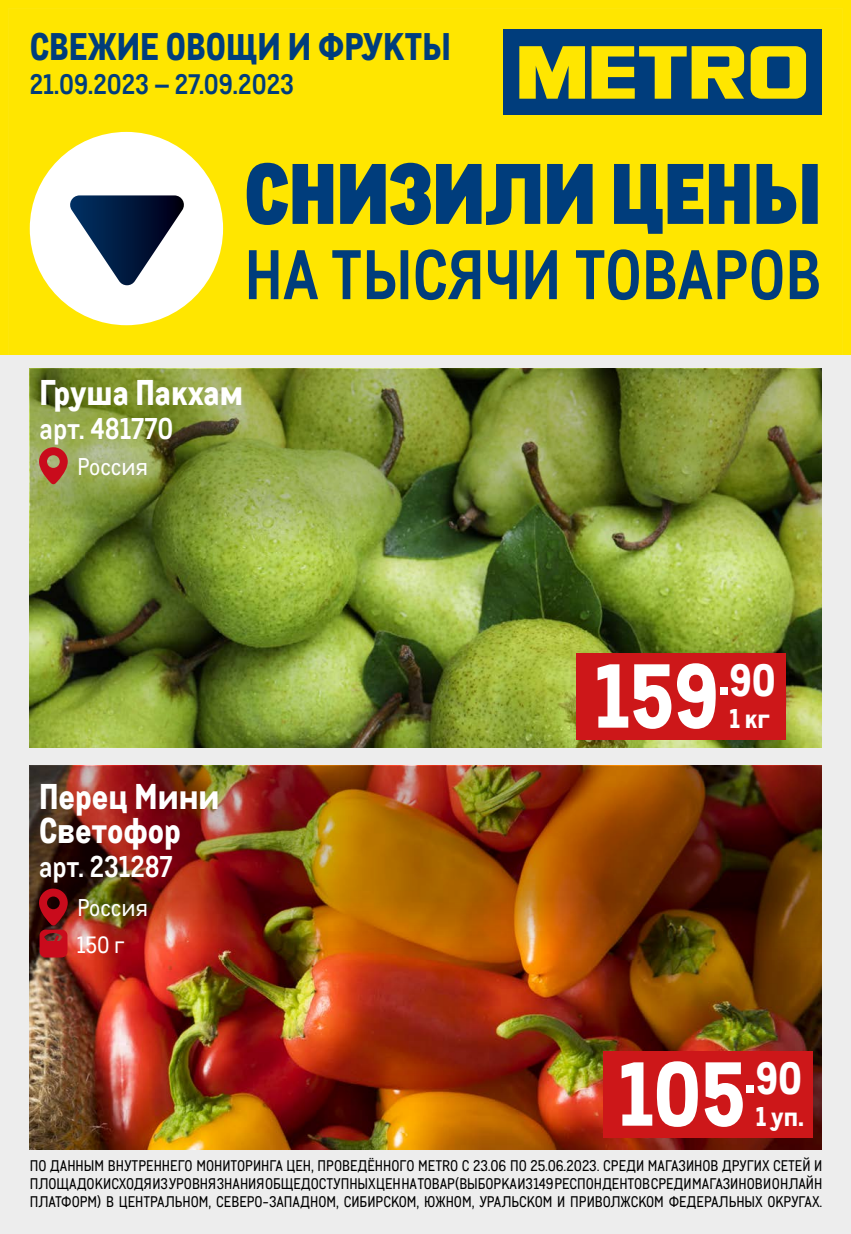
<style>
.page{position:relative;width:851px;height:1234px;background:#fff}
.page>*{position:absolute;margin:0;border:0;box-sizing:border-box;transform-origin:0 0}
.t1{font:800 88.2px "CA Metro";color:#fff}
.t2{font:900 83.4px "CA Metro";color:#003d7c}
.t3{font:700 68.1px "CA Metro";color:#003d7c}
.t4{font:800 37.5px "CA Metro";color:#003d7c}
.t5{font:800 34.8px/34.8px "CA Metro";color:#fff}
.t6{font:700 29.25px "CA Metro";color:#fff}
.t7{font:700 27.45px "CA Metro";color:#003d7c}
.t8{font:800 26.4px "CA Metro";color:#fff}
.t9{font:23.7px "CA Metro";color:#fff}
.t10{font:22.95px "CA Metro";color:#fff}
.t11{font:15px/18px "CA Metro";color:#000;text-align:justify}
</style>
<div class="page">
<div style="left:0;top:0;width:850px;height:1233px;background:#ededed"></div>
<img style="left:30px;top:562px;width:791px;height:185px">
<img style="left:30px;top:959px;width:791px;height:189px">
<div style="left:0;top:0;width:850px;height:354px;background:#ffe600"></div>
<div style="left:503px;top:30px;width:318px;height:85px;background:#003d7c"></div>
<svg style="left:519px;top:46px;width:287px;height:53px"></svg>
<div style="left:804px;top:35px;width:13px;height:13px;background:#003d7c"></div>
<div style="left:30px;top:132px;width:193px;height:193px;background:#fff;border-radius:50%"></div>
<svg style="left:70px;top:195px;width:114px;height:91px"></svg>
<div style="left:603px;top:1050px;width:209px;height:87px;background:#cd1719"></div>
<div style="left:576px;top:653px;width:210px;height:86px;background:#cd1719"></div>
<img style="left:30px;top:765px;width:791px;height:194px">
<img style="left:30px;top:369px;width:791px;height:193px">
<svg style="left:39px;top:446px;width:29px;height:38px"></svg>
<svg style="left:39px;top:887px;width:29px;height:70px;background:#930e17"></svg>
<h3 class="t4" style="left:30px;top:16px;width:422px">СВЕЖИЕ ОВОЩИ И ФРУКТЫ</h3>
<h3 class="t7" style="left:30px;top:63px;width:266px">21.09.2023 – 27.09.2023</h3>
<h2 class="t2" style="left:244px;top:122px;width:578px">СНИЗИЛИ ЦЕНЫ</h2>
<h3 class="t3" style="left:244px;top:222px;width:578px">НА ТЫСЯЧИ ТОВАРОВ</h3>
<h3 class="t5" style="left:40px;top:371px;width:205px">Груша Пакхам</h3>
<h3 class="t6" style="left:40px;top:405px;width:135px">арт. 481770</h3>
<h3 class="t9" style="left:77px;top:450px;width:72px">Россия</h3>
<h3 class="t5" style="left:39px;top:775px;width:182px">Перец Мини<br>Светофор</h3>
<h3 class="t6" style="left:39px;top:844px;width:135px">арт. 231287</h3>
<h3 class="t9" style="left:77px;top:891px;width:72px">Россия</h3>
<h3 class="t10" style="left:77px;top:928px;width:49px">150 г</h3>
<h1 class="t1" style="left:594px;top:623px;width:183px">159<sup>.</sup><sup>90</sup></h1>
<h3 class="t8" style="left:729px;top:696px;width:42px">1 кг</h3>
<h1 class="t1" style="left:618px;top:1020px;width:185px">105<sup>.</sup><sup>90</sup></h1>
<h3 class="t8" style="left:755px;top:1094px;width:50px">1 уп.</h3>
<p class="t11" style="left:30px;top:1155px;width:794px">ПО ДАННЫМ ВНУТРЕННЕГО МОНИТОРИНГА ЦЕН, ПРОВЕДЁННОГО METRO С 23.06 ПО 25.06.2023. СРЕДИ МАГАЗИНОВ ДРУГИХ СЕТЕЙ И ПЛОЩАДОК ИСХОДЯ ИЗ УРОВНЯ ЗНАНИЯ ОБЩЕДОСТУПНЫХ ЦЕН НА ТОВАР (ВЫБОРКА ИЗ 149 РЕСПОНДЕНТОВ СРЕДИ МАГАЗИНОВ И ОНЛАЙН ПЛАТФОРМ) В ЦЕНТРАЛЬНОМ, СЕВЕРО-ЗАПАДНОМ, СИБИРСКОМ, ЮЖНОМ, УРАЛЬСКОМ И ПРИВОЛЖСКОМ ФЕДЕРАЛЬНЫХ ОКРУГАХ.</p>
</div>
